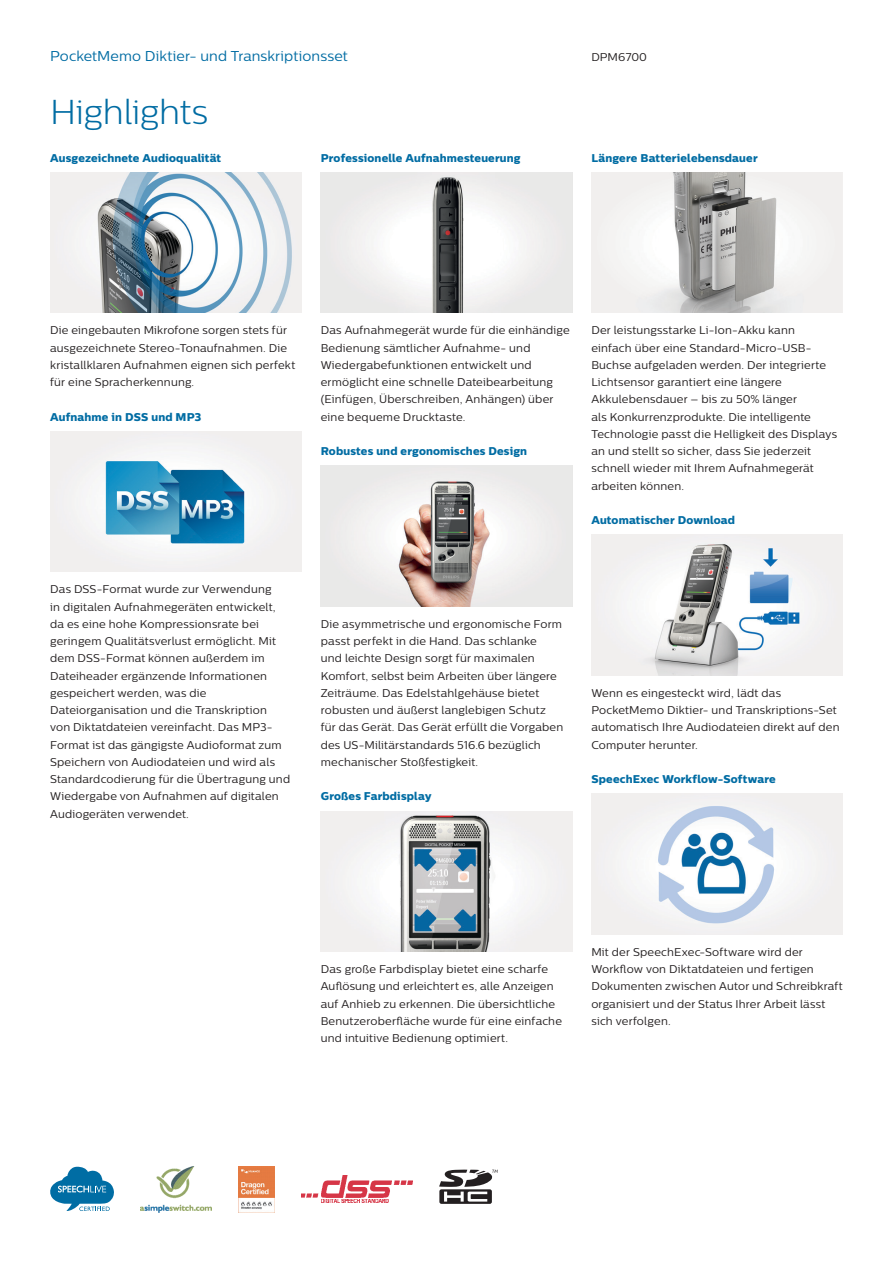
<style>
.page{position:relative;width:893px;height:1263px;background:#fff}
.page>*{position:absolute;margin:0;border:0;box-sizing:border-box;transform-origin:0 0}
.Specs___Highlights_h{font:300 34.5px "Centrale Sans";letter-spacing:-.01em;color:#006ca3}
.Product_name{font:14.25px "Centrale Sans";letter-spacing:.005em;color:#006ca3}
.Feature_text{font:11.25px/17.2px "Centrale Sans";letter-spacing:.015em;color:#231f20}
.Feature_name{font:11.25px "Centrale Sans X Bold";letter-spacing:.015em;color:#006ca3}
.CNT_back{font:11.25px "Centrale Sans";letter-spacing:.01em;color:#231f20}
</style>
<div class="page">
<img style="left:50px;top:172px;width:251px;height:141px">
<img style="left:50px;top:431px;width:251px;height:141px">
<img style="left:321px;top:172px;width:251px;height:141px">
<img style="left:321px;top:466px;width:251px;height:140px">
<img style="left:321px;top:811px;width:251px;height:140px">
<img style="left:591px;top:172px;width:252px;height:141px">
<img style="left:591px;top:535px;width:252px;height:140px">
<img style="left:591px;top:794px;width:252px;height:140px">
<svg style="left:439px;top:1169px;width:59px;height:35px"></svg>
<svg style="left:50px;top:1167px;width:64px;height:44px"></svg>
<img style="left:141px;top:1167px;width:70px;height:46px">
<img style="left:301px;top:1176px;width:111px;height:26px">
<img style="left:239px;top:1167px;width:35px;height:46px">
<p class="Product_name" style="left:50px;top:48px;width:299px">PocketMemo Diktier- und Transkriptionsset</p>
<p class="CNT_back" style="left:591px;top:50px;width:57px">DPM6700</p>
<p class="Specs___Highlights_h" style="left:50px;top:92px;width:159px">Highlights</p>
<p class="Feature_name" style="left:50px;top:151px;width:173px">Ausgezeichnete Audioqualität</p>
<p class="Feature_name" style="left:321px;top:151px;width:201px">Professionelle Aufnahmesteuerung</p>
<p class="Feature_name" style="left:591px;top:151px;width:168px">Längere Batterielebensdauer</p>
<p class="Feature_text" style="left:50px;top:321px;width:247px">Die eingebauten Mikrofone sorgen stets für ausgezeichnete Stereo-Tonaufnahmen. Die kristallklaren Aufnahmen eignen sich perfekt für eine Spracherkennung.</p>
<p class="Feature_name" style="left:50px;top:409px;width:153px">Aufnahme in DSS und MP3</p>
<p class="Feature_text" style="left:50px;top:580px;width:242px">Das DSS-Format wurde zur Verwendung<br>in digitalen Aufnahmegeräten entwickelt, da es eine hohe Kompressionsrate bei geringem Qualitätsverlust ermöglicht. Mit dem DSS-Format können außerdem im Dateiheader ergänzende Informationen gespeichert werden, was die Dateiorganisation und die Transkription<br>von Diktatdateien vereinfacht. Das MP3- Format ist das gängigste Audioformat zum Speichern von Audiodateien und wird als Standardcodierung für die Übertragung und Wiedergabe von Aufnahmen auf digitalen Audiogeräten verwendet.</p>
<p class="Feature_text" style="left:321px;top:321px;width:251px">Das Aufnahmegerät wurde für die einhändige Bedienung sämtlicher Aufnahme- und Wiedergabefunktionen entwickelt und ermöglicht eine schnelle Dateibearbeitung (Einfügen, Überschreiben, Anhängen) über eine bequeme Drucktaste.</p>
<p class="Feature_name" style="left:321px;top:444px;width:208px">Robustes und ergonomisches Design</p>
<p class="Feature_text" style="left:591px;top:321px;width:247px">Der leistungsstarke Li-Ion-Akku kann einfach über eine Standard-Micro-USB-Buchse aufgeladen werden. Der integrierte Lichtsensor garantiert eine längere Akkulebensdauer – bis zu 50% länger<br>als Konkurrenzprodukte. Die intelligente Technologie passt die Helligkeit des Displays an und stellt so sicher, dass Sie jederzeit schnell wieder mit Ihrem Aufnahmegerät arbeiten können.</p>
<p class="Feature_name" style="left:591px;top:513px;width:145px">Automatischer Download</p>
<p class="Feature_text" style="left:321px;top:615px;width:244px">Die asymmetrische und ergonomische Form passt perfekt in die Hand. Das schlanke<br>und leichte Design sorgt für maximalen Komfort, selbst beim Arbeiten über längere Zeiträume. Das Edelstahlgehäuse bietet robusten und äußerst langlebigen Schutz für das Gerät. Das Gerät erfüllt die Vorgaben des US-Militärstandards 516.6 bezüglich mechanischer Stoßfestigkeit.</p>
<p class="Feature_name" style="left:321px;top:789px;width:112px">Großes Farbdisplay</p>
<p class="Feature_text" style="left:591px;top:684px;width:250px">Wenn es eingesteckt wird, lädt das PocketMemo Diktier- und Transkriptions-Set automatisch Ihre Audiodateien direkt auf den Computer herunter.</p>
<p class="Feature_name" style="left:591px;top:772px;width:186px">SpeechExec Workflow-Software</p>
<p class="Feature_text" style="left:321px;top:960px;width:243px">Das große Farbdisplay bietet eine scharfe Auflösung und erleichtert es, alle Anzeigen auf Anhieb zu erkennen. Die übersichtliche Benutzeroberfläche wurde für eine einfache und intuitive Bedienung optimiert.</p>
<p class="Feature_text" style="left:591px;top:943px;width:253px">Mit der SpeechExec-Software wird der Workflow von Diktatdateien und fertigen Dokumenten zwischen Autor und Schreibkraft organisiert und der Status Ihrer Arbeit lässt sich verfolgen.</p>
</div>
